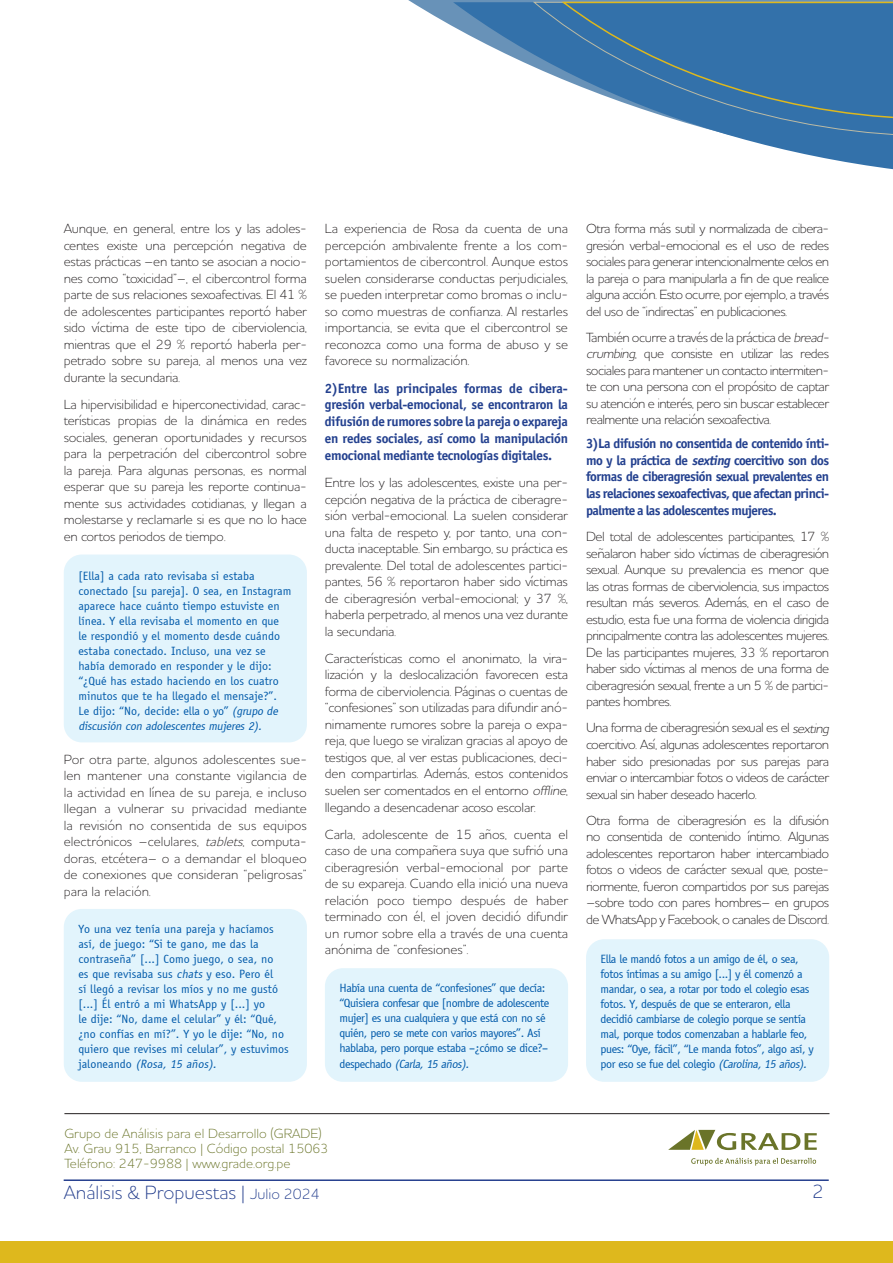
<style>
.page{position:relative;width:893px;height:1263px;background:#fff}
.page>*{position:absolute;margin:0;border:0;box-sizing:border-box;transform-origin:0 0}
.t1{font:300 19.5px "Houschka Pro";color:#253f8e}
.t2{font:300 13.5px/16.5px "Houschka Pro";letter-spacing:-.04em;color:#231f20;text-align:justify}
.t3{font:700 13.5px/16.8px "Officina Sans ITC Pro";letter-spacing:-.02em;color:#24418f;text-align:justify}
.t4{font:300 13.5px/15px "Houschka Pro";color:#6a7429}
.t5{font:12px/15px "Officina Sans";color:#015aaa}
.t6{font:12px/15px "Officina Sans";letter-spacing:-.04em;color:#015aaa}
.s1{font-style:italic}
.s2{font-size:15px}
</style>
<div class="page">
<svg style="left:408px;top:0;width:154px;height:27px"></svg>
<svg style="left:453px;top:2px;width:440px;height:168px"></svg>
<svg style="left:534px;top:2px;width:359px;height:134px"></svg>
<svg style="left:562px;top:0;width:331px;height:121px;background:#457cab"></svg>
<hr style="left:64px;top:1179px;width:765px;height:2px;background:#253f8e">
<div style="left:0;top:1242px;width:893px;height:21px;background:#deb81d"></div>
<hr style="left:64px;top:1113px;width:765px;height:1px;background:#231f20">
<svg style="left:691px;top:1158px;width:125px;height:7px"></svg>
<svg style="left:668px;top:1130px;width:149px;height:20px"></svg>
<div style="left:64px;top:554px;width:243px;height:188px;background:#e2f4fc;border-radius:18px"></div>
<div style="left:64px;top:909px;width:243px;height:173px;background:#e2f4fc;border-radius:18px"></div>
<div style="left:325px;top:968px;width:243px;height:114px;background:#e2f4fc;border-radius:18px"></div>
<div style="left:586px;top:939px;width:243px;height:143px;background:#e2f4fc;border-radius:18px"></div>
<p class="t2" style="left:64px;top:220px;width:245px">Aunque, en general, entre los y las adoles&shy;centes existe una percepción negativa de estas prácticas –en tanto se asocian a nocio&shy;nes como “toxicidad”–, el cibercontrol forma parte de sus relaciones sexoafectivas. El 41 % de adolescentes participantes reportó haber sido víctima de este tipo de ciberviolencia, mientras que el 29 % reportó haberla per&shy;petrado sobre su pareja, al menos una vez durante la secundaria.</p>
<p class="t2" style="left:64px;top:396px;width:245px">La hipervisibilidad e hiperconectividad, carac&shy;terísticas propias de la dinámica en redes sociales, generan oportunidades y recursos para la perpetración del cibercontrol sobre la pareja. Para algunas personas, es normal esperar que su pareja les reporte continua&shy;mente sus actividades cotidianas, y llegan a molestarse y reclamarle si es que no lo hace en cortos periodos de tiempo.</p>
<p class="t5" style="left:78px;top:569px;width:215px">[Ella] a cada rato revisaba si estaba conectado [su pareja]. O sea, en Instagram aparece hace cuánto tiempo estuviste en línea. Y ella revisaba el momento en que<br>le respondió y el momento desde cuándo estaba conectado. Incluso, una vez se había demorado en responder y le dijo: “¿Qué has estado haciendo en los cuatro minutos que te ha llegado el mensaje?”.<br>Le dijo: “No, decide: ella o yo” <span class="s1">(grupo de discusión con adolescentes mujeres 2).</span></p>
<p class="t2" style="left:64px;top:750px;width:245px">Por otra parte, algunos adolescentes sue&shy;len mantener una constante vigilancia de la actividad en línea de su pareja, e incluso llegan a vulnerar su privacidad mediante la revisión no consentida de sus equipos electrónicos –celulares, <span class="s1">tablets</span>, computa&shy;doras, etcétera– o a demandar el bloqueo de conexiones que consideran “peligrosas” para la relación.</p>
<p class="t5" style="left:78px;top:922px;width:212px">Yo una vez tenía una pareja y hacíamos así, de juego: “Si te gano, me das la contraseña” [...] Como juego, o sea, no<br>es que revisaba sus <span class="s1">chats</span> y eso. Pero él<br>sí llegó a revisar los míos y no me gustó [...] Él entró a mi WhatsApp y [...] yo<br>le dije: “No, dame el celular” y él: “Qué, ¿no confías en mí?”. Y yo le dije: “No, no quiero que revises mi celular”, y estuvimos j a lo n e a n d o <span class="s1">(Rosa, 15 años).</span></p>
<p class="t2" style="left:325px;top:220px;width:245px">La experiencia de Rosa da cuenta de una percepción ambivalente frente a los com&shy;portamientos de cibercontrol. Aunque estos suelen considerarse conductas perjudiciales, se pueden interpretar como bromas o inclu&shy;so como muestras de confianza. Al restarles importancia, se evita que el cibercontrol se reconozca como una forma de abuso y se favorece su normalización.</p>
<p class="t3" style="left:325px;top:379px;width:245px">2)Entre las principales formas de cibera&shy;gresión verbal-emocional, se encontraron la difusión de rumores sobre la pareja o expareja en redes sociales, así como la manipulación emocional mediante tecnologías digitales.</p>
<p class="t2" style="left:325px;top:474px;width:245px">Entre los y las adolescentes, existe una per&shy;cepción negativa de la práctica de ciberagre&shy;sión verbal-emocional. La suelen considerar una falta de respeto y, por tanto, una con&shy;ducta inaceptable. Sin embargo, su práctica es prevalente. Del total de adolescentes partici&shy;pantes, 56 % reportaron haber sido víctimas de ciberagresión verbal-emocional; y 37 %, haberla perpetrado, al menos una vez durante la secundaria.</p>
<p class="t2" style="left:325px;top:650px;width:246px">Características como el anonimato, la vira&shy;lización y la deslocalización favorecen esta forma de ciberviolencia. Páginas o cuentas de “confesiones” son utilizadas para difundir anó&shy;nimamente rumores sobre la pareja o expa&shy;reja, que luego se viralizan gracias al apoyo de testigos que, al ver estas publicaciones, deci&shy;den compartirlas. Además, estos contenidos suelen ser comentados en el entorno <span class="s1">offline</span>, llegando a desencadenar acoso escolar.</p>
<p class="t2" style="left:325px;top:826px;width:245px">Carla, adolescente de 15 años, cuenta el caso de una compañera suya que sufrió una ciberagresión verbal-emocional por parte de su expareja. Cuando ella inició una nueva relación poco tiempo después de haber terminado con él, el joven decidió difundir un rumor sobre ella a través de una cuenta anónima de “confesiones”.</p>
<p class="t6" style="left:339px;top:981px;width:212px">Había una cuenta de “confesiones” que decía: “Quisiera confesar que [nombre de adolescente mujer] es una cualquiera y que está con no sé quién, pero se mete con varios mayores”. Así hablaba, pero porque estaba –¿cómo se dice?– d e s p e c h a d o <span class="s1">(Carla,15 años).</span></p>
<p class="t2" style="left:586px;top:220px;width:245px">Otra forma más sutil y normalizada de cibera&shy;gresión verbal-emocional es el uso de redes sociales para generar intencionalmente celos en la pareja o para manipularla a fin de que realice alguna acción. Esto ocurre, por ejemplo, a través del uso de “indirectas” en publicaciones.</p>
<p class="t2" style="left:586px;top:329px;width:248px;text-align:left">También ocurre a través de la práctica de <span class="s1">bread&shy;crumbing</span>, que consiste en utilizar las redes sociales para mantener un contacto intermiten&shy;te con una persona con el propósito de captar su atención e interés, pero sin buscar establecer realmente una relación sexoafectiva.</p>
<p class="t3" style="left:586px;top:435px;width:245px">3)La difusión no consentida de contenido ínti&shy;mo y la práctica de <span class="s1">sexting</span> coercitivo son dos formas de ciberagresión sexual prevalentes en las relaciones sexoafectivas, que afectan princi&shy;palmente a las adolescentes mujeres.</p>
<p class="t2" style="left:586px;top:528px;width:245px">Del total de adolescentes participantes, 17 % señalaron haber sido víctimas de ciberagresión sexual. Aunque su prevalencia es menor que las otras formas de ciberviolencia, sus impactos resultan más severos. Además, en el caso de estudio, esta fue una forma de violencia dirigida principalmente contra las adolescentes mujeres.<br>De las participantes mujeres, 33 % reportaron haber sido víctimas al menos de una forma de ciberagresión sexual, frente a un 5 % de partici&shy;pantes hombres.</p>
<p class="t2" style="left:586px;top:719px;width:248px;text-align:left">Una forma de ciberagresión sexual es el <span class="s1">sexting </span>coercitivo. Así, algunas adolescentes reportaron haber sido presionadas por sus parejas para enviar o intercambiar fotos o videos de carácter sexual sin haber deseado hacerlo.</p>
<p class="t2" style="left:586px;top:811px;width:245px">Otra forma de ciberagresión es la difusión no consentida de contenido íntimo. Algunas adolescentes reportaron haber intercambiado fotos o videos de carácter sexual que, poste&shy;riormente, fueron compartidos por sus parejas –sobre todo con pares hombres– en grupos de WhatsApp y Facebook, o canales de Discord.</p>
<p class="t6" style="left:601px;top:952px;width:215px">Ella le mandó fotos a un amigo de él, o sea, fotos íntimas a su amigo [...] y él comenzó a mandar, o sea, a rotar por todo el colegio esas fotos. Y, después de que se enteraron, ella decidió cambiarse de colegio porque se sentía mal, porque todos comenzaban a hablarle feo, pues: “Oye, fácil”, “Le manda fotos”, algo así, y por eso se fue del colegio <span class="s1">(Carolina,15 años).</span></p>
<p class="t4" style="left:64px;top:1125px;width:266px">Grupo de Análisis para el Desarrollo (GRADE)<br>Av. Grau 915, Barranco | Código postal 15063<br>Teléfono: 247-9988 | www.grade.org.pe</p>
<h1 class="t1" style="left:64px;top:1180px;width:258px">Análisis &amp; Propuestas | <span class="s2">Julio 2024</span></h1>
<h1 class="t1" style="left:812px;top:1179px;width:13px">2</h1>
</div>
